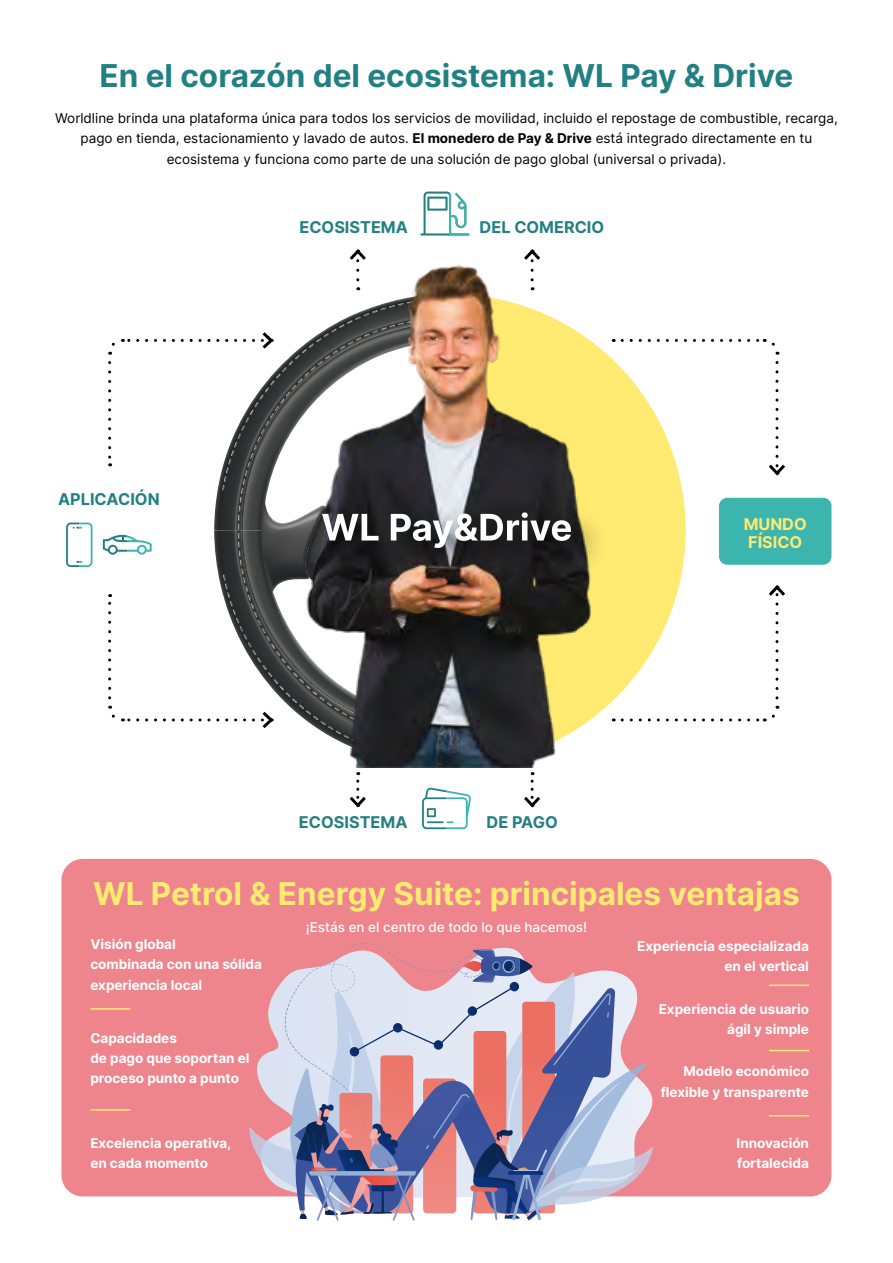
<style>
.page{position:relative;width:893px;height:1263px;background:#fff}
.page>*{position:absolute;margin:0;border:0;box-sizing:border-box;transform-origin:0 0}
.Headline{font:700 31.5px "Inter";color:#ffea72}
.Headline-2{font:700 31.5px "Inter";color:#238082}
.Headline-3{font:700 16.2px "Inter";color:#238082}
.Headline-4{font:700 16.2px/18px "Inter";color:#ffea72}
.texte_9{font:13.5px/20.1px "Inter";color:#000;text-align:center}
.texte_9-2{font:700 13.5px/20.1px "Inter";color:#fff}
.texte_9-3{font:500 13.5px "Inter";color:#fff}
.s1{font-weight:700}
</style>
<div class="page">
<div style="left:61px;top:859px;width:770px;height:337px;background:#ee858d;border-radius:21px"></div>
<svg style="left:249px;top:943px;width:404px;height:278px"></svg>
<hr style="left:90px;top:1008px;width:40px;height:2px;background:#ffea72">
<hr style="left:90px;top:1109px;width:40px;height:2px;background:#ffea72">
<hr style="left:769px;top:984px;width:40px;height:2px;background:#ffea72">
<hr style="left:769px;top:1050px;width:40px;height:1px;background:#ffea72">
<hr style="left:769px;top:1115px;width:40px;height:1px;background:#ffea72">
<svg style="left:422px;top:787px;width:49px;height:42px"></svg>
<div style="left:719px;top:498px;width:112px;height:67px;background:#3db5af;border-radius:8px"></div>
<svg style="left:524px;top:772px;width:17px;height:36px"></svg>
<svg style="left:349px;top:772px;width:17px;height:36px"></svg>
<svg style="left:758px;top:339px;width:22px;height:16px"></svg>
<svg style="left:769px;top:362px;width:16px;height:114px"></svg>
<svg style="left:758px;top:706px;width:22px;height:15px"></svg>
<svg style="left:769px;top:585px;width:16px;height:113px"></svg>
<svg style="left:66px;top:523px;width:26px;height:44px"></svg>
<svg style="left:423px;top:192px;width:44px;height:30px"></svg>
<img style="left:102px;top:222px;width:656px;height:545px">
<div style="left:309px;top:499px;width:300px;height:86px;background:#000;opacity:.75"></div>
<svg style="left:103px;top:298px;width:468px;height:464px"></svg>
<p class="Headline-2" style="left:100px;top:53px;width:695px">En el corazón del ecosistema: WL Pay &amp; Drive</p>
<p class="texte_9" style="left:55px;top:108px;width:784px">Worldline brinda una plataforma única para todos los servicios de movilidad, incluido el repostage de combustible, recarga, pago en tienda, estacionamiento y lavado de autos. <span class="s1">El monedero de Pay &amp; Drive</span> está integrado directamente en tu ecosistema y funciona como parte de una solución de pago global (universal o privada).</p>
<p class="Headline-3" style="left:58px;top:487px;width:103px">APLICACIÓN</p>
<p class="Headline-3" style="left:299px;top:215px;width:110px">ECOSISTEMA</p>
<p class="Headline-3" style="left:480px;top:215px;width:126px">DEL COMERCIO</p>
<p class="Headline-3" style="left:299px;top:810px;width:110px">ECOSISTEMA</p>
<p class="Headline-3" style="left:487px;top:810px;width:73px">DE PAGO</p>
<p class="Headline-4" style="left:744px;top:515px;width:65px">MUNDO<br>FÍSICO</p>
<p class="Headline" style="left:93px;top:871px;width:708px">WL Petrol &amp; Energy Suite: principales ventajas</p>
<p class="texte_9-3" style="left:306px;top:917px;width:283px">¡Estás en el centro de todo lo que hacemos!</p>
<p class="texte_9-2" style="left:90px;top:934px;width:173px">Visión global<br>combinada con una sólida experiencia local</p>
<p class="texte_9-2" style="left:637px;top:935px;width:173px;text-align:right">Experiencia especializada en el vertical</p>
<p class="texte_9-2" style="left:90px;top:1028px;width:161px">Capacidades<br>de pago que soportan el proceso punto a punto</p>
<p class="texte_9-2" style="left:90px;top:1133px;width:143px">Excelencia operativa, en cada momento</p>
<p class="texte_9-2" style="left:659px;top:999px;width:152px;text-align:right">Experiencia de usuario ágil y simple</p>
<p class="texte_9-2" style="left:661px;top:1061px;width:150px;text-align:right">Modelo económico flexible y transparente</p>
<p class="texte_9-2" style="left:737px;top:1133px;width:74px">Innovación fortalecida</p>
</div>
